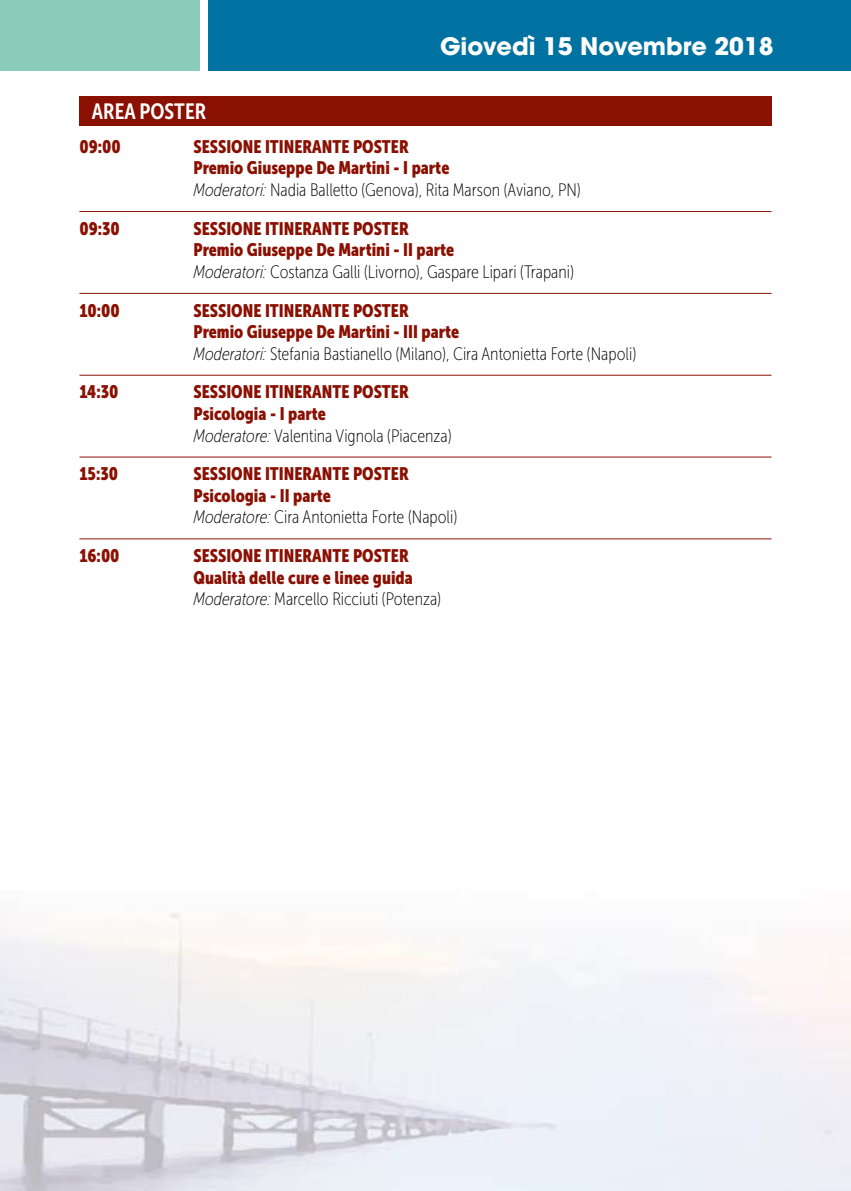
<style>
.page{position:relative;width:851px;height:1191px;background:#fff}
.page>*{position:absolute;margin:0;border:0;box-sizing:border-box;transform-origin:0 0}
.t1{font:700 24px "Avant Garde";color:#fff}
.t2{font:22px "Museo Sans Cond 700";color:#fff}
.t3{font:18px/21.6px "Museo Sans Cond 900";color:#8a1002}
.t4{font:18px "Museo Sans Cond 100";color:#000}
.s1{font-style:italic}
</style>
<div class="page">
<img style="left:0;top:913px;width:850px;height:278px">
<div style="left:208px;top:0;width:642px;height:71px;background:#0072a1"></div>
<div style="left:0;top:0;width:200px;height:71px;background:#8bcbb9"></div>
<hr style="left:79px;top:211px;width:692px;height:1px;background:#8a1002">
<hr style="left:79px;top:293px;width:692px;height:1px;background:#8a1002">
<hr style="left:79px;top:375px;width:692px;height:1px;background:#8a1002">
<hr style="left:79px;top:456px;width:692px;height:1px;background:#8a1002">
<hr style="left:79px;top:538px;width:692px;height:1px;background:#8a1002">
<div style="left:79px;top:96px;width:692px;height:30px;background:#8a1002"></div>
<h1 class="t1" style="left:440px;top:30px;width:335px">Giovedì 15 Novembre 2018</h1>
<p class="t2" style="left:92px;top:99px;width:116px">AREA POSTER</p>
<p class="t3" style="left:79px;top:136px;width:43px">09:00</p>
<p class="t3" style="left:193px;top:136px;width:257px">SESSIONE ITINERANTE POSTER<br>Premio Giuseppe De Martini - I parte</p>
<p class="t4" style="left:193px;top:180px;width:389px"><span class="s1">Moderatori:</span> Nadia Balletto (Genova), Rita Marson (Aviano, PN)</p>
<p class="t3" style="left:79px;top:218px;width:42px">09:30</p>
<p class="t3" style="left:193px;top:218px;width:262px">SESSIONE ITINERANTE POSTER<br>Premio Giuseppe De Martini - II parte</p>
<p class="t4" style="left:193px;top:262px;width:382px"><span class="s1">Moderatori:</span> Costanza Galli (Livorno), Gaspare Lipari (Trapani)</p>
<p class="t3" style="left:79px;top:299px;width:42px">10:00</p>
<p class="t3" style="left:193px;top:299px;width:267px">SESSIONE ITINERANTE POSTER<br>Premio Giuseppe De Martini - III parte</p>
<p class="t4" style="left:193px;top:344px;width:444px"><span class="s1">Moderatori:</span> Stefania Bastianello (Milano), Cira Antonietta Forte (Napoli)</p>
<p class="t3" style="left:79px;top:381px;width:40px">14:30</p>
<p class="t3" style="left:193px;top:381px;width:217px">SESSIONE ITINERANTE POSTER<br>Psicologia - I parte</p>
<p class="t4" style="left:193px;top:426px;width:259px"><span class="s1">Moderatore:</span> Valentina Vignola (Piacenza)</p>
<p class="t3" style="left:79px;top:463px;width:40px">15:30</p>
<p class="t3" style="left:193px;top:463px;width:217px">SESSIONE ITINERANTE POSTER<br>Psicologia - II parte</p>
<p class="t4" style="left:193px;top:508px;width:265px"><span class="s1">Moderatore:</span> Cira Antonietta Forte (Napoli)</p>
<p class="t3" style="left:79px;top:545px;width:42px">16:00</p>
<p class="t3" style="left:193px;top:545px;width:221px">SESSIONE ITINERANTE POSTER<br>Qualità delle cure e linee guida</p>
<p class="t4" style="left:193px;top:589px;width:249px"><span class="s1">Moderatore:</span> Marcello Ricciuti (Potenza)</p>
</div>
